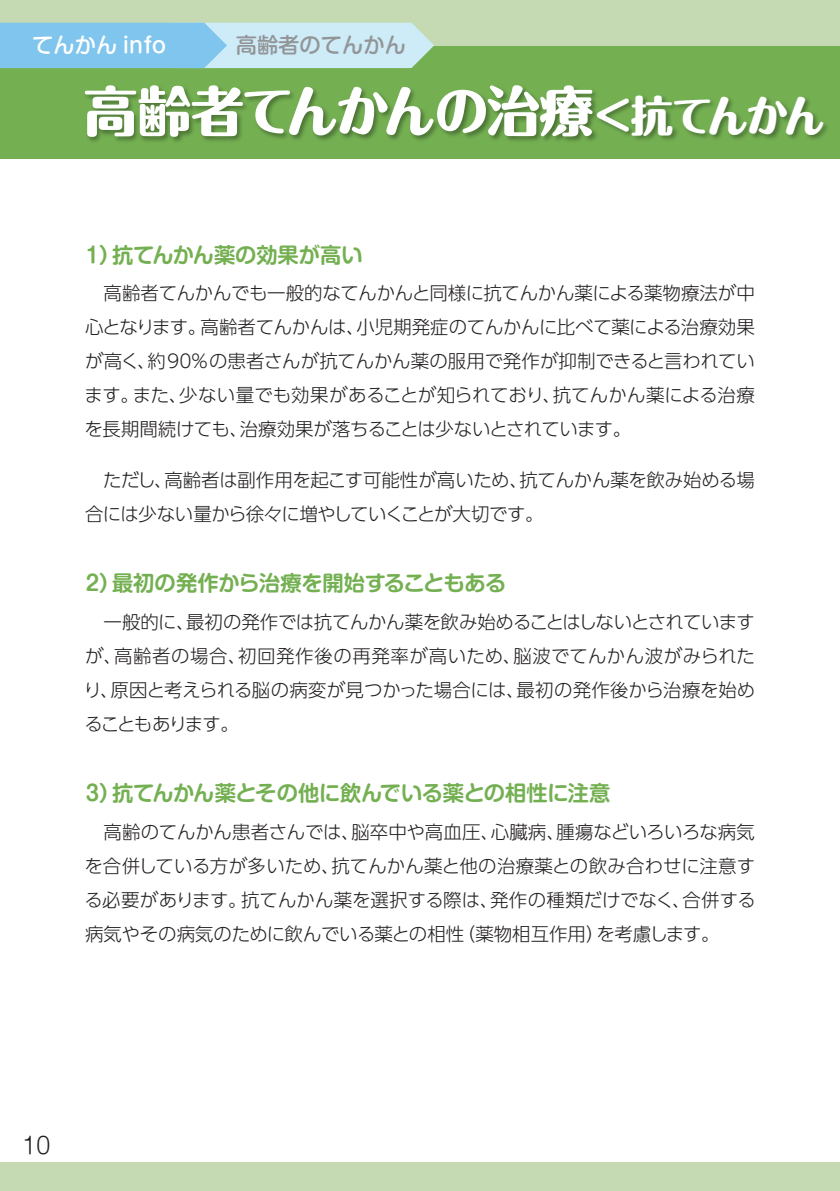
<style>
.page{position:relative;width:840px;height:1191px;background:#fff}
.page>*{position:absolute;margin:0;border:0;box-sizing:border-box;transform-origin:0 0}
.t1{font:800 53.8px "Maru Fo Pro";letter-spacing:-.03em;color:#fff}
.t2{font:300 22.6px "Shin M Go Pr 6 N";color:#231f20}
.t3{font:700 21.2px "Shin M Go Pr 6 N De";letter-spacing:-.01em;color:#74b052}
.t4{font:500 21.2px "Shin M Go Pr 6 N";color:#fff}
.t5{font:500 21.2px "Shin M Go Pr 6 N";color:#939598}
.t6{font:300 18.4px/34px "UD Shin Go Pro";letter-spacing:-.02em;color:#231f20;text-align:justify}
.s1{font-weight:700;font-size:42.6px}
.s2{font-size:42.6px}
</style>
<div class="page">
<div style="left:0;top:1162px;width:839px;height:29px;background:#c5dab2"></div>
<div style="left:0;top:45px;width:839px;height:114px;background:#74b052"></div>
<div style="left:0;top:0;width:839px;height:45px;background:#c5dab2"></div>
<svg style="left:0;top:23px;width:434px;height:45px;background:#a5d7ef"></svg>
<img style="left:86px;top:87px;width:742px;height:55px">
<p class="t4" style="left:32px;top:28px;width:135px">てんかん info</p>
<p class="t5" style="left:235px;top:28px;width:172px">高齢者のてんかん</p>
<p class="t1" style="left:84px;top:68px;width:742px">高齢者てんかんの治療<span class="s1">＜</span><span class="s2">抗てんかん</span></p>
<p class="t3" style="left:86px;top:237px;width:278px">1）抗てんかん薬の効果が高い</p>
<p class="t6" style="left:84px;top:275px;width:671px">　高齢者てんかんでも一般的なてんかんと同様に抗てんかん薬による薬物療法が中心となります。高齢者てんかんは、小児期発症のてんかんに比べて薬による治療効果が高く、約90%の患者さんが抗てんかん薬の服用で発作が抑制できると言われています。また、少ない量でも効果があることが知られており、抗てんかん薬による治療を長期間続けても、治療効果が落ちることは少ないとされています。</p>
<p class="t6" style="left:85px;top:462px;width:670px">　ただし、高齢者は副作用を起こす可能性が高いため、抗てんかん薬を飲み始める場合には少ない量から徐々に増やしていくことが大切です。</p>
<p class="t3" style="left:86px;top:566px;width:422px">2）最初の発作から治療を開始することもある</p>
<p class="t6" style="left:83px;top:604px;width:672px">　一般的に、最初の発作では抗てんかん薬を飲み始めることはしないとされていますが、高齢者の場合、初回発作後の再発率が高いため、脳波でてんかん波がみられたり、原因と考えられる脳の病変が見つかった場合には、最初の発作後から治療を始めることもあります。</p>
<p class="t3" style="left:86px;top:775px;width:525px">3）抗てんかん薬とその他に飲んでいる薬との相性に注意</p>
<p class="t6" style="left:84px;top:814px;width:672px">　高齢のてんかん患者さんでは、脳卒中や高血圧、心臓病、腫瘍などいろいろな病気を合併している方が多いため、抗てんかん薬と他の治療薬との飲み合わせに注意する必要があります。抗てんかん薬を選択する際は、発作の種類だけでなく、合併する病気やその病気のために飲んでいる薬との相性（薬物相互作用）を考慮します。</p>
<p class="t2" style="left:23px;top:1127px;width:29px">10</p>
</div>
